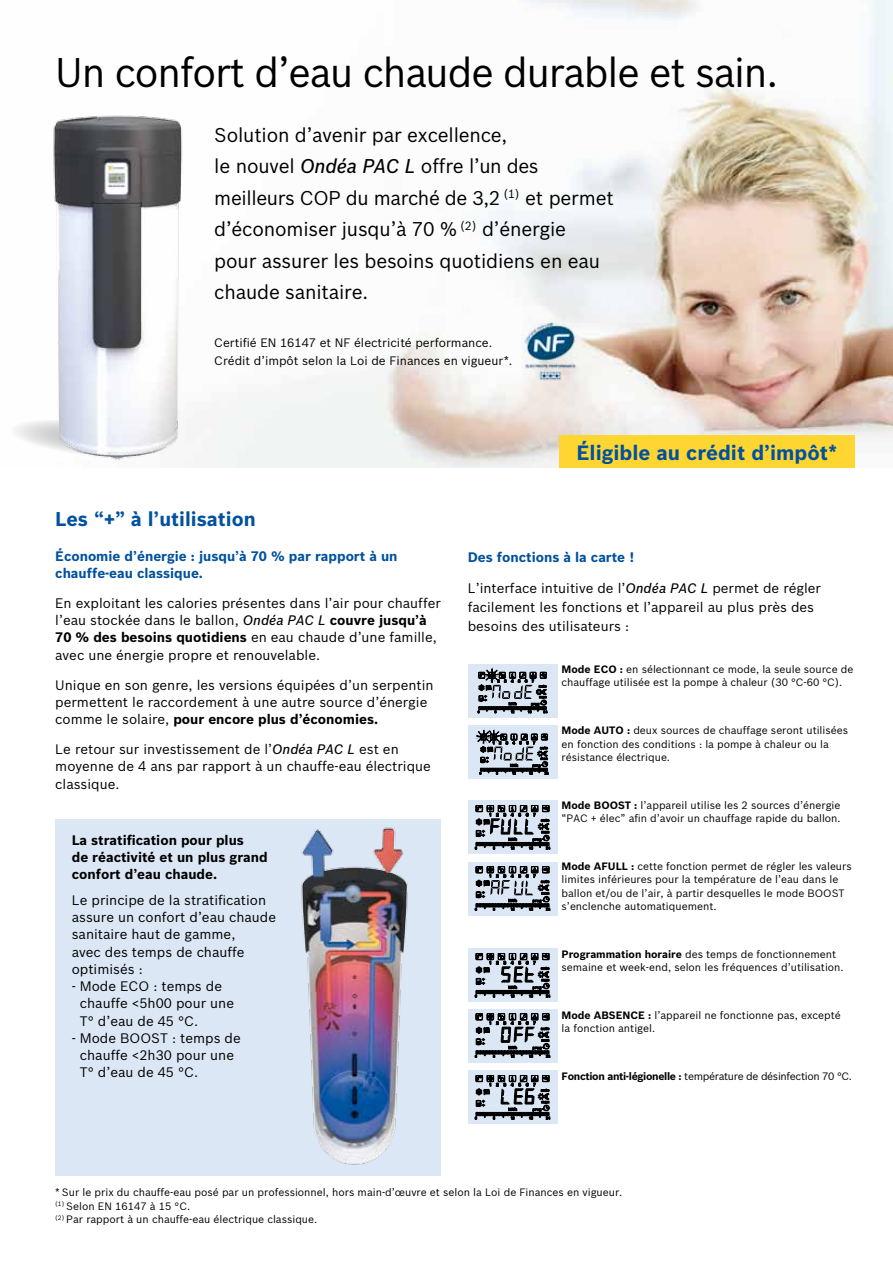
<style>
.page{position:relative;width:893px;height:1263px;background:#fff}
.page>*{position:absolute;margin:0;border:0;box-sizing:border-box;transform-origin:0 0}
.t1{font:40.5px "Bosch Sans";letter-spacing:-.03em;color:#000}
.t2{font:700 20.25px "Bosch Sans";color:#00519e}
.t3{font:19.5px/31.5px "Bosch Sans";letter-spacing:-.01em;color:#000}
.t4{font:700 19.5px "Bosch Sans";color:#00519e}
.t5{font:13.5px/17.2px "Bosch Sans";color:#000}
.t6{font:700 13.5px/17.2px "Bosch Sans";color:#00519e}
.t7{font:700 13.5px/17.2px "Bosch Sans";color:#000}
.t8{font:12px/18px "Bosch Sans";color:#000}
.t9{font:10.5px/13.5px "Bosch Sans";color:#000}
.t10{font:10.5px "Bosch Sans";letter-spacing:-.03em;color:#000}
.t11{font:700 10.5px "Bosch Sans";color:#000}
.s1{font-weight:500;font-style:italic}
.s2{font-weight:700}
</style>
<div class="page">
<img style="left:219px;top:0;width:674px;height:468px">
<div style="left:559px;top:435px;width:296px;height:33px;background:#ffd631"></div>
<svg style="left:15px;top:421px;width:29px;height:26px"></svg>
<img style="left:44px;top:115px;width:139px;height:345px">
<div style="left:55px;top:819px;width:386px;height:357px;background:#dbe7f4"></div>
<img style="left:301px;top:827px;width:107px;height:338px">
<div style="left:468px;top:664px;width:89px;height:53px;background:#dbe7f4"></div>
<svg style="left:478px;top:669px;width:69px;height:44px"></svg>
<div style="left:468px;top:949px;width:89px;height:53px;background:#dbe7f4"></div>
<svg style="left:475px;top:953px;width:75px;height:44px"></svg>
<div style="left:468px;top:1009px;width:89px;height:53px;background:#dbe7f4"></div>
<svg style="left:475px;top:1013px;width:75px;height:45px"></svg>
<div style="left:468px;top:1071px;width:89px;height:53px;background:#dbe7f4"></div>
<svg style="left:475px;top:1075px;width:75px;height:44px"></svg>
<div style="left:468px;top:726px;width:89px;height:53px;background:#dbe7f4"></div>
<svg style="left:476px;top:730px;width:72px;height:45px"></svg>
<div style="left:468px;top:801px;width:89px;height:53px;background:#dbe7f4"></div>
<svg style="left:475px;top:805px;width:75px;height:44px"></svg>
<div style="left:468px;top:862px;width:89px;height:53px;background:#dbe7f4"></div>
<svg style="left:475px;top:866px;width:75px;height:45px"></svg>
<img style="left:522px;top:319px;width:55px;height:61px">
<h1 class="t1" style="left:55px;top:47px;width:724px">Un confort d’eau chaude durable et sain.</h1>
<h3 class="t3" style="left:214px;top:118px;width:401px">Solution d’avenir par excellence,<br>le nouvel <span class="s1">Ondéa PAC L</span> offre l’un des meilleurs COP du marché de 3,2 <sup>(1)</sup> et permet d’économiser jusqu’à 70 % <sup>(2)</sup> d’énergie<br>pour assurer les besoins quotidiens en eau chaude sanitaire.</h3>
<p class="t8" style="left:214px;top:333px;width:300px">Certifié EN 16147 et NF électricité performance.<br>Crédit d’impôt selon la Loi de Finances en vigueur*.</p>
<h3 class="t4" style="left:55px;top:507px;width:202px">Les “+” à l’utilisation</h3>
<p class="t6" style="left:55px;top:547px;width:344px">Économie d’énergie : jusqu’à 70 % par rapport à un chauffe-eau classique.</p>
<p class="t5" style="left:55px;top:594px;width:387px">En exploitant les calories présentes dans l’air pour chauffer l’eau stockée dans le ballon, <span class="s1">Ondéa PAC L</span> <span class="s2">couvre jusqu’à 70 % des besoins quotidiens</span> en eau chaude d’une famille, avec une énergie propre et renouvelable.</p>
<p class="t5" style="left:55px;top:676px;width:380px">Unique en son genre, les versions équipées d’un serpentin permettent le raccordement à une autre source d’énergie comme le solaire, <span class="s2">pour encore plus d’économies.</span></p>
<p class="t5" style="left:55px;top:740px;width:377px">Le retour sur investissement de l’<span class="s1">Ondéa PAC L</span> est en moyenne de 4 ans par rapport à un chauffe-eau électrique classique.</p>
<p class="t7" style="left:72px;top:831px;width:198px">La stratification pour plus<br>de réactivité et un plus grand confort d’eau chaude.</p>
<p class="t5" style="left:72px;top:891px;width:206px">Le principe de la stratification assure un confort d’eau chaude sanitaire haut de gamme,<br>avec des temps de chauffe optimisés :</p>
<p class="t5" style="left:80px;top:977px;width:156px;text-indent:-8px">- Mode ECO : temps de chauffe &lt;5h00 pour une<br>T° d’eau de 45 °C.</p>
<p class="t5" style="left:80px;top:1029px;width:162px;text-indent:-8px">- Mode BOOST : temps de chauffe &lt;2h30 pour une<br>T° d’eau de 45 °C.</p>
<h2 class="t2" style="left:576px;top:440px;width:262px">Éligible au crédit d’impôt*</h2>
<p class="t6" style="left:468px;top:548px;width:168px">Des fonctions à la carte !</p>
<p class="t5" style="left:468px;top:579px;width:355px;line-height:18.8px">L’interface intuitive de l’<span class="s1">Ondéa PAC L</span> permet de régler facilement les fonctions et l’appareil au plus près des besoins des utilisateurs :</p>
<p class="t9" style="left:562px;top:662px;width:293px"><span class="s2">Mode ECO :</span> en sélectionnant ce mode, la seule source de chauffage utilisée est la pompe à chaleur (30 °C-60 °C).</p>
<p class="t9" style="left:562px;top:723px;width:288px"><span class="s2">Mode AUTO :</span> deux sources de chauffage seront utilisées en fonction des conditions : la pompe à chaleur ou la résistance électrique.</p>
<p class="t11" style="left:562px;top:798px;width:49px">Mode Boost</p>
<p class="t9" style="left:562px;top:798px;width:281px;text-align:right"><span class="s2">:</span> l’appareil utilise les 2 sources d’énergie<br>“PAC + élec” afin d’avoir un chauffage rapide du ballon.</p>
<p class="t9" style="left:562px;top:859px;width:292px"><span class="s2">Mode AFULL :</span> cette fonction permet de régler les valeurs limites inférieures pour la température de l’eau dans le ballon et/ou de l’air, à partir desquelles le mode BOOST s’enclenche automatiquement.</p>
<p class="t9" style="left:562px;top:947px;width:284px"><span class="s2">Programmation horaire</span> des temps de fonctionnement semaine et week-end, selon les fréquences d’utilisation.</p>
<p class="t11" style="left:562px;top:1008px;width:48px">Mode Abse</p>
<p class="t9" style="left:562px;top:1008px;width:281px;text-indent:61px"><span class="s2">nce :</span> l’appareil ne fonctionne pas, excepté la fonction antigel.</p>
<p class="t10" style="left:562px;top:1069px;width:292px"><span class="s2">Fonction anti-légionelle :</span> température de désinfection 70 °C.</p>
<p class="t9" style="left:55px;top:1185px;width:569px">* Sur le prix du chauffe-eau posé par un professionnel, hors main-d’œuvre et selon la Loi de Finances en vigueur. <sup>(1)</sup> Selon EN 16147 à 15 °C.<br><sup>(2)</sup> Par rapport à un chauffe-eau électrique classique.</p>
</div>
